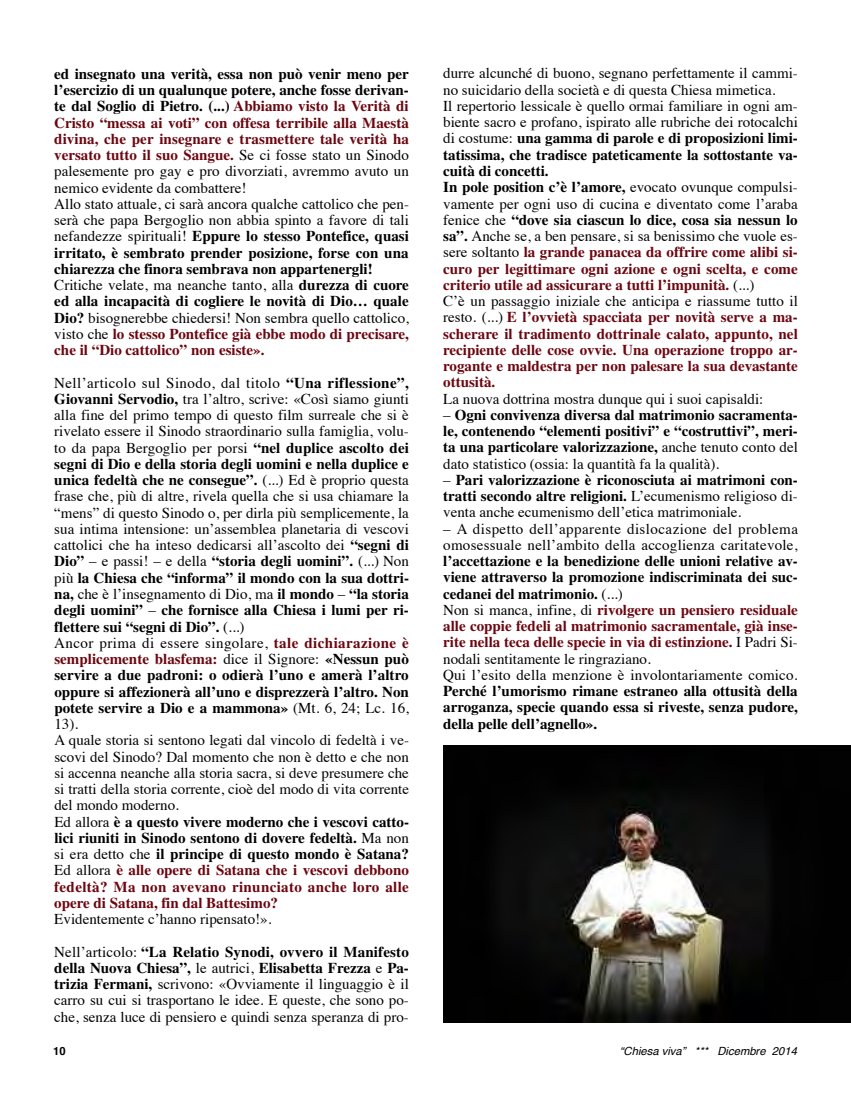
<style>
.page{position:relative;width:851px;height:1117px;background:#fff}
.page>*{position:absolute;margin:0;border:0;box-sizing:border-box;transform-origin:0 0}
.t1{font:700 15px/16.2px "Times LT Std";color:#000}
.t2{font:15px/16.2px "Times";color:#000}
.t3{font:700 15px/16.2px "Times LT Std";color:#6c0610;text-align:justify}
.t4{font:15px/16.2px "Times";letter-spacing:.02em;color:#000}
.t5{font:15px "Times";letter-spacing:.03em;color:#000}
.t6{font:italic 11.25px "Helvetica";color:#000}
.t7{font:700 11.25px "Helvetica";color:#000}
.s1{color:#000}
.s2{font-family:"Times";font-weight:400;color:#000}
.s3{font-family:"Times";font-weight:400}
.s4{font-family:"Times LT Std";font-weight:700}
.s5{font-family:"Times LT Std";font-weight:700;color:#6c0610}
.s6{color:#6c0610}
</style>
<div class="page">
<img style="left:443px;top:745px;width:407px;height:276px">
<p class="t3" style="left:54px;top:67px;width:356px"><span class="s1">ed insegnato una verità, essa non può venir meno per l’esercizio di un qualunque potere, anche fosse derivan&shy;te dal Soglio di Pietro. (...)</span> Abbiamo visto la Verità di Cristo “messa ai voti” con offesa terribile alla Maestà divina, che per insegnare e trasmettere tale verità ha versato tutto il suo Sangue. <span class="s2">Se ci fosse stato un Sinodo</span></p>
<p class="t2" style="left:54px;top:164px;width:356px">palesemente pro gay e pro divorziati, avremmo avuto un nemico evidente da combattere!<br>Allo stato attuale, ci sarà ancora qualche cattolico che pen&shy;serà che papa Bergoglio non abbia spinto a favore di tali</p>
<p class="t1" style="left:54px;top:229px;width:356px;text-align:justify"><span class="s3">nefandezze spirituali!</span> Eppure lo stesso Pontefice, quasi irritato, è sembrato prender posizione, forse con una chiarezza che finora sembrava non appartenergli!</p>
<p class="t2" style="left:54px;top:278px;width:356px">Critiche velate, ma neanche tanto, alla <span class="s4">durezza di cuore</span></p>
<p class="t1" style="left:54px;top:294px;width:356px">ed alla incapacità di cogliere le novità di Dio… quale</p>
<p class="t2" style="left:54px;top:310px;width:356px"><span class="s4">Dio?</span> bisognerebbe chiedersi! Non sembra quello cattolico,</p>
<p class="t3" style="left:54px;top:327px;width:356px"><span class="s2">visto che</span> lo stesso Pontefice già ebbe modo di precisare, che il “Dio cattolico” non esiste».</p>
<p class="t2" style="left:54px;top:375px;width:356px;text-align:justify">Nell’articolo sul Sinodo, dal titolo <span class="s4">“Una riflessione”, Giovanni Servodio,</span> tra l’altro, scrive: «Così siamo giunti alla fine del primo tempo di questo film surreale che si è rivelato essere il Sinodo straordinario sulla famiglia, volu&shy;to da papa Bergoglio per porsi <span class="s4">“nel duplice ascolto dei</span></p>
<p class="t1" style="left:54px;top:457px;width:356px">segni di Dio e della storia degli uomini e nella duplice e unica fedeltà che ne consegue”. <span class="s3">(...) Ed è proprio questa</span></p>
<p class="t2" style="left:54px;top:489px;width:356px;text-align:justify">frase che, più di altre, rivela quella che si usa chiamare la “mens” di questo Sinodo o, per dirla più semplicemente, la sua intima intensione: un’assemblea planetaria di vescovi cattolici che ha inteso dedicarsi all’ascolto dei <span class="s4">“segni di</span></p>
<p class="t1" style="left:54px;top:554px;width:356px">Dio” <span class="s3">– e passi! – e della</span> “storia degli uomini”. <span class="s3">(...) Non più</span> la Chiesa che “informa” il mondo con la sua dottri-</p>
<p class="t2" style="left:54px;top:587px;width:356px"><span class="s4">na,</span> che è l’insegnamento di Dio, ma <span class="s4">il mondo</span> – <span class="s4">“la storia</span></p>
<p class="t1" style="left:54px;top:603px;width:356px">degli uomini” <span class="s3">–</span> che fornisce alla Chiesa i lumi per ri&shy;flettere sui “segni di Dio”. <span class="s3">(...)</span></p>
<p class="t5" style="left:54px;top:636px;width:356px">Ancor prima di essere singolare, <span class="s5">tale dichiarazione è</span></p>
<p class="t1" style="left:54px;top:652px;width:356px;text-align:justify"><span class="s6">semplicemente blasfema:</span> <span class="s3">dice il Signore:</span> «Nessun può servire a due padroni: o odierà l’uno e amerà l’altro oppure si affezionerà all’uno e disprezzerà l’altro. Non potete servire a Dio e a mammona» <span class="s3">(Mt. 6, 24; Lc. 16,</span></p>
<p class="t2" style="left:54px;top:717px;width:356px">13).<br>A quale storia si sentono legati dal vincolo di fedeltà i ve&shy;scovi del Sinodo? Dal momento che non è detto e che non si accenna neanche alla storia sacra, si deve presumere che si tratti della storia corrente, cioè del modo di vita corrente del mondo moderno.</p>
<p class="t1" style="left:54px;top:814px;width:356px;text-align:justify"><span class="s3">Ed allora</span> è a questo vivere moderno che i vescovi catto&shy;lici riuniti in Sinodo sentono di dovere fedeltà. <span class="s3">Ma non si era detto che</span> il principe di questo mondo è Satana?<br><span class="s3">Ed allora</span> <span class="s6">è alle opere di Satana che i vescovi debbono fedeltà? Ma non avevano rinunciato anche loro alle opere di Satana, fin dal Battesimo?</span></p>
<p class="t2" style="left:54px;top:912px;width:219px">Evidentemente c’hanno ripensato!».</p>
<p class="t1" style="left:54px;top:944px;width:356px"><span class="s3">Nell’articolo:</span> “La Relatio Synodi, ovvero il Manifesto della Nuova Chiesa”, <span class="s3">le autrici,</span> Elisabetta Frezza <span class="s3">e</span> Pa-</p>
<p class="t2" style="left:54px;top:977px;width:356px;text-align:justify"><span class="s4">trizia Fermani,</span> scrivono: «Ovviamente il linguaggio è il carro su cui si trasportano le idee. E queste, che sono po&shy;che, senza luce di pensiero e quindi senza speranza di pro-</p>
<p class="t2" style="left:443px;top:67px;width:356px">durre alcunché di buono, segnano perfettamente il cammi&shy;no suicidario della società e di questa Chiesa mimetica.<br>Il repertorio lessicale è quello ormai familiare in ogni am&shy;biente sacro e profano, ispirato alle rubriche dei rotocalchi</p>
<p class="t1" style="left:443px;top:132px;width:356px"><span class="s3">di costume:</span> una gamma di parole e di proposizioni limi&shy;tatissima, che tradisce pateticamente la sottostante va&shy;cuità di concetti.<br>In pole position c’è l’amore, <span class="s3">evocato ovunque compulsi-</span></p>
<p class="t2" style="left:443px;top:196px;width:356px">vamente per ogni uso di cucina e diventato come l’araba</p>
<p class="t1" style="left:443px;top:213px;width:356px"><span class="s3">fenice che</span> “dove sia ciascun lo dice, cosa sia nessun lo</p>
<p class="t2" style="left:443px;top:229px;width:356px"><span class="s4">sa”.</span> Anche se, a ben pensare, si sa benissimo che vuole es-</p>
<p class="t3" style="left:443px;top:245px;width:356px"><span class="s2">sere soltanto</span> la grande panacea da offrire come alibi si&shy;curo per legittimare ogni azione e ogni scelta, e come criterio utile ad assicurare a tutti l’impunità. <span class="s2">(...)</span></p>
<p class="t2" style="left:443px;top:294px;width:356px">C’è un passaggio iniziale che anticipa e riassume tutto il</p>
<p class="t3" style="left:443px;top:310px;width:356px"><span class="s2">resto. (...)</span> E l’ovvietà spacciata per novità serve a ma&shy;scherare il tradimento dottrinale calato, appunto, nel recipiente delle cose ovvie. Una operazione troppo ar&shy;rogante e maldestra per non palesare la sua devastante ottusità.</p>
<p class="t2" style="left:443px;top:391px;width:321px">La nuova dottrina mostra dunque qui i suoi capisaldi:</p>
<p class="t1" style="left:443px;top:408px;width:356px;text-align:justify"><span class="s3">–</span> Ogni convivenza diversa dal matrimonio sacramenta&shy;le, contenendo “elementi positivi” e “costruttivi”, meri&shy;ta una particolare valorizzazione, <span class="s3">anche tenuto conto del</span></p>
<p class="t2" style="left:443px;top:456px;width:277px">dato statistico (ossia: la quantità fa la qualità).</p>
<p class="t1" style="left:443px;top:473px;width:356px"><span class="s3">–</span> Pari valorizzazione è riconosciuta ai matrimoni con&shy;tratti secondo altre religioni. <span class="s3">L’ecumenismo religioso di-</span></p>
<p class="t2" style="left:443px;top:505px;width:299px">venta anche ecumenismo dell’etica matrimoniale.</p>
<p class="t4" style="left:443px;top:521px;width:356px">– A dispetto dell’apparente dislocazione del problema omosessuale nell’ambito della accoglienza caritatevole,</p>
<p class="t1" style="left:443px;top:554px;width:356px">l’accettazione e la benedizione delle unioni relative av&shy;viene attraverso la promozione indiscriminata dei suc&shy;cedanei del matrimonio. <span class="s3">(...)<br>Non si manca, infine, di</span> <span class="s6">rivolgere un pensiero residuale alle coppie fedeli al matrimonio sacramentale, già inse&shy;rite nella teca delle specie in via di estinzione.</span> <span class="s3">I Padri Si-</span></p>
<p class="t2" style="left:443px;top:651px;width:356px">nodali sentitamente le ringraziano.<br>Qui l’esito della menzione è involontariamente comico.</p>
<p class="t1" style="left:443px;top:684px;width:356px;text-align:justify">Perché l’umorismo rimane estraneo alla ottusità della arroganza, specie quando essa si riveste, senza pudore, della pelle dell’agnello».</p>
<p class="t7" style="left:53px;top:1045px;width:14px">10</p>
<p class="t6" style="left:619px;top:1045px;width:178px">“Chiesa viva” *** Dicembre 2014</p>
</div>
